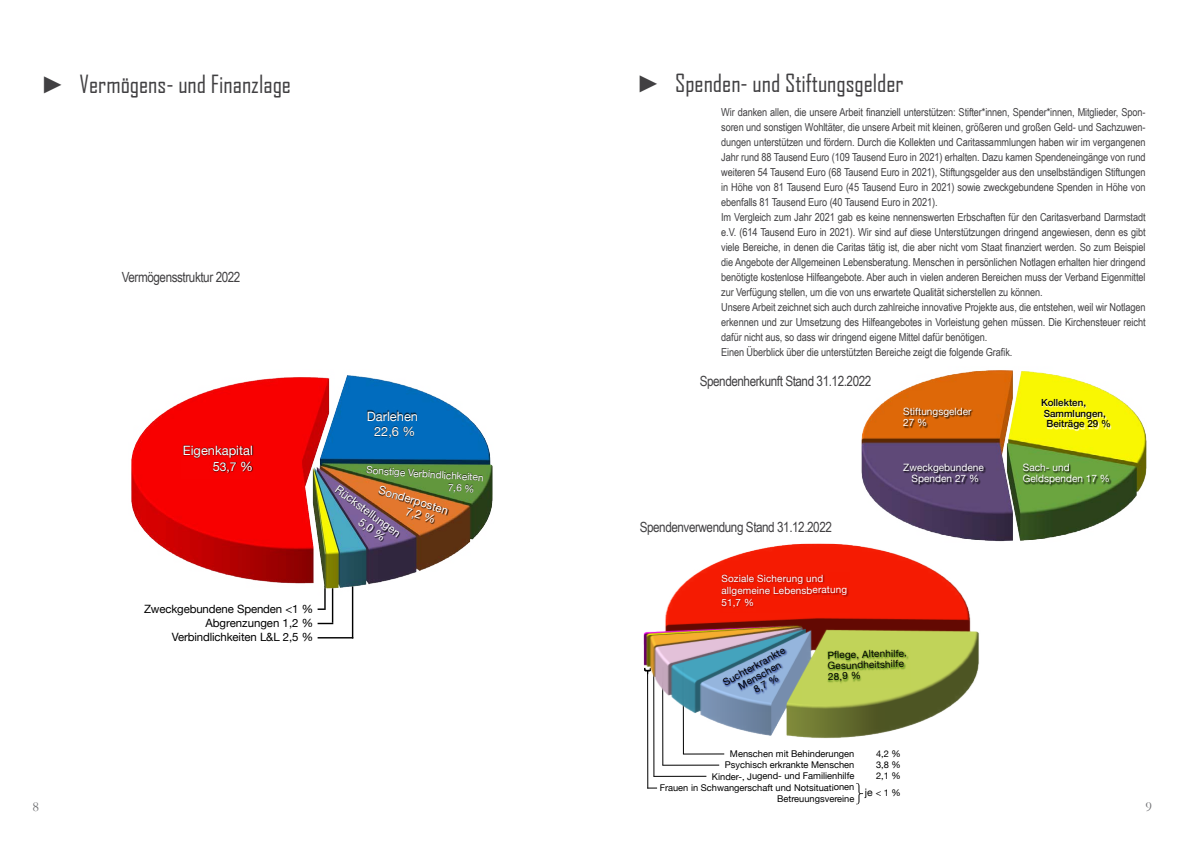
<style>
.page{position:relative;width:1191px;height:842px;background:#fff}
.page>*{position:absolute;margin:0;border:0;box-sizing:border-box;transform-origin:0 0}
.t1{font:24px "Agency FB";color:#414042}
.t2{font:14px "Arial Narrow";letter-spacing:-.03em;color:#414042}
.t3{font:14px "Garamond";color:#6d6e71}
.t4{font:12.9px/15.4px "Helvetica Neue";color:#fff;text-align:center}
.t5{font:12.1px "Helvetica Neue";color:#fff}
.t6{font:11.4px/13.7px "Helvetica Neue";letter-spacing:-.01em;color:#000;text-align:right}
.t7{font:11.4px/12.3px "Helvetica Neue";color:#fff}
.t8{font:700 11.2px "Helvetica Neue";color:#464848;scale:1.1 1}
.t9{font:11px/15px "Arial Narrow";letter-spacing:-.01em;color:#414042}
.t10{font:10.1px/11px "Helvetica Neue";color:#fff}
.t11{font:10px/11.9px "Helvetica Neue";color:#fff}
.t12{font:9.9px/10.6px "Helvetica Neue";color:#000;text-align:center}
.t13{font:9.9px/12px "Helvetica Neue";letter-spacing:.01em;color:#fff}
.t14{font:500 9.8px/10.6px "Helvetica Neue";color:#000}
.t15{font:9.3px/11.1px "Helvetica Neue";letter-spacing:-.005em;color:#000;text-align:right}
.s1{font-family:"Arial Narrow"}
.s2{font-size:12.9px}
.s3{font-size:10.3px}
</style>
<div class="page">
<hr style="left:324px;top:586px;width:2px;height:24px;background:#000">
<hr style="left:332px;top:580px;width:1px;height:43px;background:#000">
<hr style="left:352px;top:580px;width:1px;height:58px;background:#000">
<svg style="left:317px;top:608px;width:8px;height:2px"></svg>
<svg style="left:317px;top:623px;width:16px;height:1px"></svg>
<hr style="left:317px;top:637px;width:36px;height:1px;background:#000">
<img style="left:131px;top:375px;width:362px;height:222px">
<img style="left:363px;top:463px;width:122px;height:36px">
<img style="left:182px;top:443px;width:73px;height:35px">
<img style="left:365px;top:408px;width:54px;height:35px">
<img style="left:404px;top:483px;width:47px;height:50px">
<img style="left:322px;top:482px;width:82px;height:72px">
<svg style="left:856px;top:783px;width:7px;height:21px"></svg>
<hr style="left:653px;top:776px;width:53px;height:1px;background:#000">
<hr style="left:662px;top:765px;width:57px;height:1px;background:#000">
<hr style="left:683px;top:753px;width:41px;height:1px;background:#000">
<hr style="left:647px;top:671px;width:1px;height:117px;background:#000">
<hr style="left:653px;top:667px;width:1px;height:109px;background:#000">
<hr style="left:662px;top:667px;width:1px;height:98px;background:#000">
<hr style="left:683px;top:667px;width:1px;height:87px;background:#000">
<img style="left:643px;top:544px;width:336px;height:203px">
<img style="left:719px;top:644px;width:83px;height:69px">
<img style="left:719px;top:571px;width:131px;height:43px">
<img style="left:825px;top:646px;width:86px;height:42px">
<img style="left:861px;top:370px;width:285px;height:172px">
<img style="left:1040px;top:397px;width:72px;height:35px">
<img style="left:902px;top:462px;width:85px;height:28px">
<img style="left:902px;top:406px;width:72px;height:29px">
<img style="left:1021px;top:461px;width:92px;height:29px">
<div style="left:595px;top:537px;width:119px;height:20px;background:#fff"></div>
<div style="left:699px;top:376px;width:179px;height:21px;background:#fff"></div>
<h1 class="t1" style="left:44px;top:70px;width:248px"><span class="s1">►</span> Vermögens- und Finanzlage</h1>
<h1 class="t1" style="left:639px;top:69px;width:265px"><span class="s1">►</span> Spenden- und Stiftungsgelder</h1>
<p class="t2" style="left:122px;top:267px;width:120px">Vermögensstruktur 2022</p>
<p class="t4" style="left:183px;top:443px;width:72px">Eigenkapital</p>
<p class="t5" style="left:213px;top:457px;width:42px"><span class="s2">5</span>3,7 <span class="s2">%</span></p>
<p class="t4" style="left:367px;top:409px;width:53px">Darlehen<br>22,6 %</p>
<p class="t11" style="left:449px;top:470px;width:36px;text-indent:-83px;rotate:4deg">Sonstige Verbindlichkeiten<br>7,6 %</p>
<p class="t7" style="left:371px;top:506px;width:41px;text-indent:-39px;rotate:37deg">Rückstellungen<br>5,0 %</p>
<p class="t7" style="left:411px;top:494px;width:42px;text-indent:-32px;rotate:17deg">Sonderposten<br>7,2 %</p>
<p class="t6" style="left:144px;top:603px;width:171px">Zweckgebundene Spenden &lt;1 %<br>Abgrenzungen 1,2 %<br>Verbindlichkeiten L&amp;L 2,5 %</p>
<p class="t9" style="left:721px;top:105px;width:426px">Wir danken allen, die unsere Arbeit finanziell unterstützen: Stifter*innen, Spender*innen, Mitglieder, Spon&shy;soren und sonstigen Wohltäter, die unsere Arbeit mit kleinen, größeren und großen Geld- und Sachzuwen&shy;dungen unterstützen und fördern. Durch die Kollekten und Caritassammlungen haben wir im vergangenen Jahr rund 88 Tausend Euro (109 Tausend Euro in 2021) erhalten. Dazu kamen Spendeneingänge von rund weiteren 54 Tausend Euro (68 Tausend Euro in 2021), Stiftungsgelder aus den unselbständigen Stiftungen in Höhe von 81 Tausend Euro (45 Tausend Euro in 2021) sowie zweckgebundene Spenden in Höhe von ebenfalls 81 Tausend Euro (40 Tausend Euro in 2021).<br>Im Vergleich zum Jahr 2021 gab es keine nennenswerten Erbschaften für den Caritasverband Darmstadt e.V. (614 Tausend Euro in 2021). Wir sind auf diese Unterstützungen dringend angewiesen, denn es gibt viele Bereiche, in denen die Caritas tätig ist, die aber nicht vom Staat finanziert werden. So zum Beispiel die Angebote der Allgemeinen Lebensberatung. Menschen in persönlichen Notlagen erhalten hier dringend benötigte kostenlose Hilfeangebote. Aber auch in vielen anderen Bereichen muss der Verband Eigenmittel zur Verfügung stellen, um die von uns erwartete Qualität sicherstellen zu können.<br>Unsere Arbeit zeichnet sich auch durch zahlreiche innovative Projekte aus, die entstehen, weil wir Notlagen erkennen und zur Umsetzung des Hilfeangebotes in Vorleistung gehen müssen. Die Kirchensteuer reicht dafür nicht aus, so dass wir dringend eigene Mittel dafür benötigen.<br>Einen Überblick über die unterstützten Bereiche zeigt die folgende Grafik.</p>
<p class="t8" style="left:862px;top:331px;width:187px">Spendenherkunft Stand 31.12.2022</p>
<p class="t2" style="left:699px;top:371px;width:173px">Spendenherkunft Stand 31.12.2022</p>
<p class="t10" style="left:903px;top:407px;width:70px">Stiftungsgelder<br>27 %</p>
<p class="t2" style="left:639px;top:517px;width:194px">Spendenverwendung Stand 31.12.2022</p>
<p class="t13" style="left:721px;top:573px;width:127px">Soziale Sicherung und allgemeine Lebensberatung<br>51,7 %</p>
<p class="t10" style="left:903px;top:463px;width:82px;text-align:center">Zweckgebundene<br>Spenden 27 %</p>
<p class="t12" style="left:721px;top:679px;width:71px;rotate:-29deg">Suchterkrankte<br>Menschen<br>8,7 %</p>
<p class="t12" style="left:827px;top:651px;width:81px;text-align:left;rotate:-2deg">Pflege, Altenhilfe,<br>Gesundheitshilfe<br>28,9 %</p>
<p class="t14" style="left:1041px;top:397px;width:71px">Kollekten,<br>Sammlungen,<br>Beiträge 29 %</p>
<p class="t10" style="left:1022px;top:463px;width:89px">Sach- und<br>Geldspenden 17 %</p>
<p class="t15" style="left:659px;top:749px;width:196px">Menschen mit Behinderungen<br>Psychisch erkrankte Menschen<br>Kinder-, Jugend- und Familienhilfe<br>Frauen in Schwangerschaft und Notsituationen<br>Betreuungsvereine</p>
<p class="t15" style="left:876px;top:749px;width:26px;text-align:justify">4,2 % 3,8 % 2,1 %</p>
<p class="t15" style="left:865px;top:788px;width:37px"><span class="s3">je</span> &lt; 1 %</p>
<p class="t3" style="left:33px;top:798px;width:8px">8</p>
<p class="t3" style="left:1145px;top:798px;width:8px">9</p>
</div>
